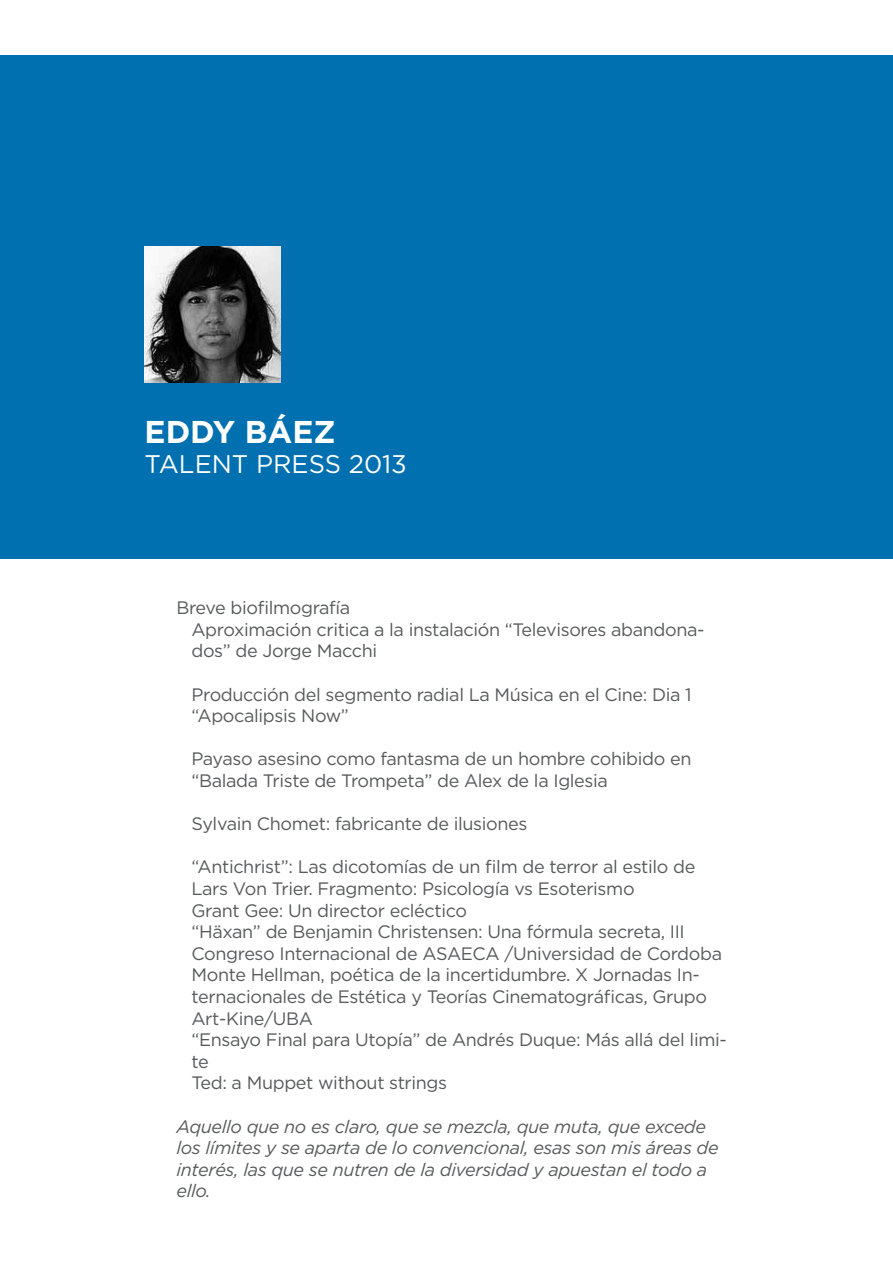
<style>
.page{position:relative;width:893px;height:1263px;background:#fff}
.page>*{position:absolute;margin:0;border:0;box-sizing:border-box;transform-origin:0 0}
.t1{font:700 31.5px "Gotham HTF";color:#fff}
.t2{font:25.5px "Gotham HTF";color:#fff}
.t3{font:18px/21.6px "Gotham HTF";letter-spacing:-.02em;color:#58595b}
.t4{font:italic 18px/21.6px "Gotham HTF";letter-spacing:-.02em;color:#58595b}
</style>
<div class="page">
<div style="left:0;top:55px;width:893px;height:504px;background:#0070b0"></div>
<img style="left:145px;top:247px;width:135px;height:135px">
<h1 class="t1" style="left:145px;top:413px;width:193px">EDDY BÁEZ</h1>
<h2 class="t2" style="left:145px;top:450px;width:264px">TALENT PRESS 2013</h2>
<p class="t3" style="left:191px;top:597px;width:515px;text-indent:-15px">Breve biofilmografía<br>Aproximación critica a la instalación “Televisores abandona&shy;dos” de Jorge Macchi</p>
<p class="t3" style="left:191px;top:683px;width:502px">Producción del segmento radial La Música en el Cine: Dia 1 “Apocalipsis Now”</p>
<p class="t3" style="left:191px;top:748px;width:502px">Payaso asesino como fantasma de un hombre cohibido en “Balada Triste de Trompeta” de Alex de la Iglesia</p>
<p class="t3" style="left:191px;top:813px;width:337px">Sylvain Chomet: fabricante de ilusiones</p>
<p class="t3" style="left:191px;top:856px;width:537px">“Antichrist”: Las dicotomías de un film de terror al estilo de Lars Von Trier. Fragmento: Psicología vs Esoterismo<br>Grant Gee: Un director ecléctico<br>“Häxan” de Benjamin Christensen: Una fórmula secreta, III Congreso Internacional de ASAECA /Universidad de Cordoba Monte Hellman, poética de la incertidumbre. X Jornadas In&shy;ternacionales de Estética y Teorías Cinematográficas, Grupo Art-Kine/UBA<br>“Ensayo Final para Utopía” de Andrés Duque: Más allá del limi&shy;te<br>Ted: a Muppet without strings</p>
<p class="t4" style="left:176px;top:1115px;width:544px">Aquello que no es claro, que se mezcla, que muta, que excede los límites y se aparta de lo convencional, esas son mis áreas de interés, las que se nutren de la diversidad y apuestan el todo a ello.</p>
</div>
